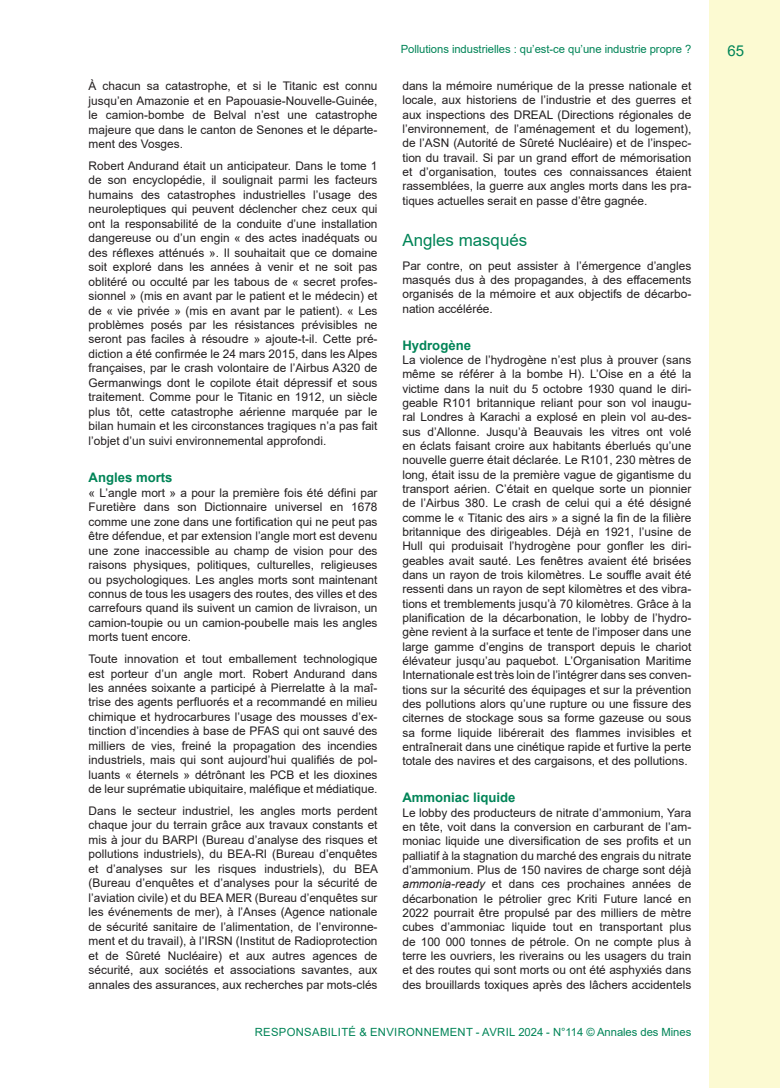
<style>
.page{position:relative;width:780px;height:1088px;background:#fff}
.page>*{position:absolute;margin:0;border:0;box-sizing:border-box;transform-origin:0 0}
.Titre_niveau_1{font:16.88px "Arial";color:#008457}
.t1{font:15px "Arial";color:#008457}
.Titre_niveau_2{font:700 13.12px "Arial";color:#008457}
.Texte_Courant{font:11.88px/14.5px "Arial";color:#231f20;text-align:justify}
.t2{font:11.25px "Arial";letter-spacing:.03em;color:#008457}
.t3{font:11.25px "Arial";letter-spacing:-.005em;color:#008457}
.s1{font-style:italic}
</style>
<div class="page">
<div style="left:709px;top:0;width:71px;height:1088px;background:#fcfad2"></div>
<p class="Texte_Courant" style="left:89px;top:79px;width:290px">À chacun sa catastrophe, et si le Titanic est connu jusqu’en Amazonie et en Papouasie-Nouvelle-Guinée, le camion-bombe de Belval n’est une catastrophe majeure que dans le canton de Senones et le départe&shy;ment des Vosges.</p>
<p class="Texte_Courant" style="left:89px;top:158px;width:290px">Robert Andurand était un anticipateur. Dans le tome 1 de son encyclopédie, il soulignait parmi les facteurs humains des catastrophes industrielles l’usage des neuroleptiques qui peuvent déclencher chez ceux qui ont la responsabilité de la conduite d’une installation dangereuse ou d’un engin « des actes inadéquats ou des réflexes atténués ». Il souhaitait que ce domaine soit exploré dans les années à venir et ne soit pas oblitéré ou occulté par les tabous de « secret profes&shy;sionnel » (mis en avant par le patient et le médecin) et de « vie privée » (mis en avant par le patient). « Les problèmes posés par les résistances prévisibles ne seront pas faciles à résoudre » ajoute-t-il. Cette pré&shy;diction a été confirmée le 24 mars 2015, dans les Alpes françaises, par le crash volontaire de l’Airbus A320 de Germanwings dont le copilote était dépressif et sous traitement. Comme pour le Titanic en 1912, un siècle plus tôt, cette catastrophe aérienne marquée par le bilan humain et les circonstances tragiques n’a pas fait l’objet d’un suivi environnemental approfondi.</p>
<h3 class="Titre_niveau_2" style="left:89px;top:468px;width:85px">Angles morts</h3>
<p class="Texte_Courant" style="left:89px;top:485px;width:290px">« L’angle mort » a pour la première fois été défini par Furetière dans son Dictionnaire universel en 1678 comme une zone dans une fortification qui ne peut pas être défendue, et par extension l’angle mort est devenu une zone inaccessible au champ de vision pour des raisons physiques, politiques, culturelles, religieuses ou psychologiques. Les angles morts sont maintenant connus de tous les usagers des routes, des villes et des carrefours quand ils suivent un camion de livraison, un camion-toupie ou un camion-poubelle mais les angles morts tuent encore.</p>
<p class="Texte_Courant" style="left:89px;top:651px;width:290px">Toute innovation et tout emballement technologique est porteur d’un angle mort. Robert Andurand dans les années soixante a participé à Pierrelatte à la maî&shy;trise des agents perfluorés et a recommandé en milieu chimique et hydrocarbures l’usage des mousses d’ex&shy;tinction d’incendies à base de PFAS qui ont sauvé des milliers de vies, freiné la propagation des incendies industriels, mais qui sont aujourd’hui qualifiés de pol&shy;luants « éternels » détrônant les PCB et les dioxines de leur suprématie ubiquitaire, maléfique et médiatique.</p>
<p class="Texte_Courant" style="left:89px;top:803px;width:291px">Dans le secteur industriel, les angles morts perdent chaque jour du terrain grâce aux travaux constants et mis à jour du BARPI (Bureau d’analyse des risques et pollutions industriels), du BEA-RI (Bureau d’enquêtes et d’analyses sur les risques industriels), du BEA (Bureau d’enquêtes et d’analyses pour la sécurité de l’aviation civile) et du BEA MER (Bureau d’enquêtes sur les événements de mer), à l’Anses (Agence nationale de sécurité sanitaire de l’alimentation, de l’environne&shy;ment et du travail), à l’IRSN (Institut de Radioprotection et de Sûreté Nucléaire) et aux autres agences de sécurité, aux sociétés et associations savantes, aux annales des assurances, aux recherches par mots-clés</p>
<p class="t3" style="left:400px;top:42px;width:292px">Pollutions industrielles : qu’est-ce qu’une industrie propre ?</p>
<p class="t1" style="left:727px;top:40px;width:18px">65</p>
<p class="Texte_Courant" style="left:402px;top:79px;width:290px">dans la mémoire numérique de la presse nationale et locale, aux historiens de l’industrie et des guerres et aux inspections des DREAL (Directions régionales de l’environnement, de l’aménagement et du logement), de l’ASN (Autorité de Sûreté Nucléaire) et de l’inspec&shy;tion du travail. Si par un grand effort de mémorisation et d’organisation, toutes ces connaissances étaient rassemblées, la guerre aux angles morts dans les pra&shy;tiques actuelles serait en passe d’être gagnée.</p>
<h2 class="Titre_niveau_1" style="left:402px;top:229px;width:126px">Angles masqués</h2>
<p class="Texte_Courant" style="left:402px;top:258px;width:290px">Par contre, on peut assister à l’émergence d’angles masqués dus à des propagandes, à des effacements organisés de la mémoire et aux objectifs de décarbo&shy;nation accélérée.</p>
<h3 class="Titre_niveau_2" style="left:402px;top:336px;width:70px">Hydrogène</h3>
<p class="Texte_Courant" style="left:402px;top:353px;width:290px">La violence de l’hydrogène n’est plus à prouver (sans même se référer à la bombe H). L’Oise en a été la victime dans la nuit du 5 octobre 1930 quand le diri&shy;geable R101 britannique reliant pour son vol inaugu&shy;ral Londres à Karachi a explosé en plein vol au-des&shy;sus d’Allonne. Jusqu’à Beauvais les vitres ont volé en éclats faisant croire aux habitants éberlués qu’une nouvelle guerre était déclarée. Le R101, 230 mètres de long, était issu de la première vague de gigantisme du transport aérien. C’était en quelque sorte un pionnier de l’Airbus 380. Le crash de celui qui a été désigné comme le « Titanic des airs » a signé la fin de la filière britannique des dirigeables. Déjà en 1921, l’usine de Hull qui produisait l’hydrogène pour gonfler les diri&shy;geables avait sauté. Les fenêtres avaient été brisées dans un rayon de trois kilomètres. Le souffle avait été ressenti dans un rayon de sept kilomètres et des vibra&shy;tions et tremblements jusqu’à 70 kilomètres. Grâce à la planification de la décarbonation, le lobby de l’hydro&shy;gène revient à la surface et tente de l’imposer dans une large gamme d’engins de transport depuis le chariot élévateur jusqu’au paquebot. L’Organisation Maritime Internationale est très loin de l’intégrer dans ses conven&shy;tions sur la sécurité des équipages et sur la prévention des pollutions alors qu’une rupture ou une fissure des citernes de stockage sous sa forme gazeuse ou sous sa forme liquide libérerait des flammes invisibles et entraînerait dans une cinétique rapide et furtive la perte totale des navires et des cargaisons, et des pollutions.</p>
<h3 class="Titre_niveau_2" style="left:402px;top:788px;width:115px">Ammoniac liquide</h3>
<p class="Texte_Courant" style="left:402px;top:805px;width:290px">Le lobby des producteurs de nitrate d’ammonium, Yara en tête, voit dans la conversion en carburant de l’am&shy;moniac liquide une diversification de ses profits et un palliatif à la stagnation du marché des engrais du nitrate d’ammonium. Plus de 150 navires de charge sont déjà <span class="s1">ammonia-ready</span> et dans ces prochaines années de décarbonation le pétrolier grec Kriti Future lancé en 2022 pourrait être propulsé par des milliers de mètre cubes d’ammoniac liquide tout en transportant plus de 100 000 tonnes de pétrole. On ne compte plus à terre les ouvriers, les riverains ou les usagers du train et des routes qui sont morts ou ont été asphyxiés dans des brouillards toxiques après des lâchers accidentels</p>
<p class="t2" style="left:255px;top:1024px;width:438px">RESPONSABILITÉ &amp; ENVIRONNEMENT - AVRIL 2024 - N°114 © Annales des Mines</p>
</div>
